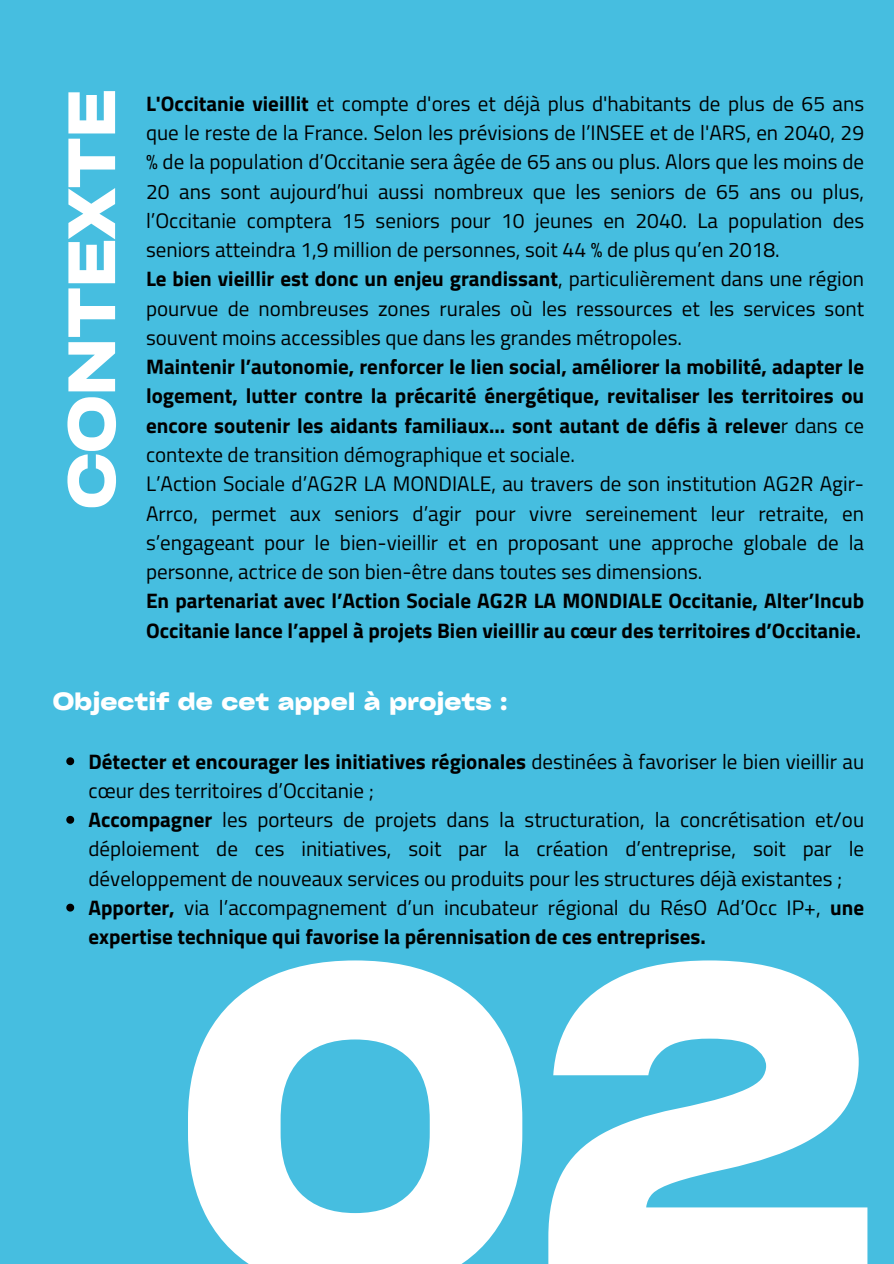
<style>
.page{position:relative;width:894px;height:1264px;background:#fff}
.page>*{position:absolute;margin:0;border:0;box-sizing:border-box;transform-origin:0 0}
.t1{font:700 expanded 436.05px "Cy Grotesk";color:#fff}
.t2{font:700 expanded 63.9px "Cy Grotesk";color:#fff}
.t3{font:700 expanded 24px "Cy Grotesk";color:#fff}
.t4{font:21px/29.2px "Titillium Web";color:#000;text-align:justify}
.t5{font:700 21px/29.2px "Titillium Web";color:#000}
.s1{font-weight:700}
.s2{font-weight:400}
</style>
<div class="page">
<div style="left:0;top:0;width:893px;height:1263px;background:#46bee0"></div>
<svg style="left:66px;top:757px;width:8px;height:8px"></svg>
<svg style="left:66px;top:815px;width:8px;height:8px"></svg>
<svg style="left:66px;top:903px;width:8px;height:8px"></svg>
<p class="t2" style="left:51px;top:509px;width:421px;rotate:-90deg">CONTEXTE</p>
<p class="t4" style="left:146px;top:88px;width:719px"><span class="s1">L'Occitanie vieillit</span> et compte d'ores et déjà plus d'habitants de plus de 65 ans que le reste de la France. Selon les prévisions de l’INSEE et de l'ARS, en 2040, 29 % de la population d’Occitanie sera âgée de 65 ans ou plus. Alors que les moins de 20 ans sont aujourd’hui aussi nombreux que les seniors de 65 ans ou plus, l’Occitanie comptera 15 seniors pour 10 jeunes en 2040. La population des seniors atteindra 1,9 million de personnes, soit 44 % de plus qu’en 2018.</p>
<p class="t4" style="left:146px;top:264px;width:719px"><span class="s1">Le bien vieillir est donc un enjeu grandissant</span>, particulièrement dans une région pourvue de nombreuses zones rurales où les ressources et les services sont souvent moins accessibles que dans les grandes métropoles.</p>
<p class="t5" style="left:146px;top:352px;width:719px;text-align:justify">Maintenir l’autonomie, renforcer le lien social, améliorer la mobilité, adapter le logement, lutter contre la précarité énergétique, revitaliser les territoires ou encore soutenir les aidants familiaux… sont autant de défis à releve<span class="s2">r dans ce contexte de transition démographique et sociale.</span></p>
<p class="t4" style="left:146px;top:469px;width:719px">L’Action Sociale d’AG2R LA MONDIALE, au travers de son institution AG2R Agir-Arrco, permet aux seniors d’agir pour vivre sereinement leur retraite, en s’engageant pour le bien-vieillir et en proposant une approche globale de la personne, actrice de son bien-être dans toutes ses dimensions.</p>
<p class="t5" style="left:146px;top:586px;width:719px">En partenariat avec l’Action Sociale AG2R LA MONDIALE Occitanie, Alter’Incub<br>Occitanie lance l’appel à projets Bien vieillir au cœur des territoires d’Occitanie.</p>
<p class="t3" style="left:53px;top:686px;width:456px">Objectif de cet appel à projets :</p>
<p class="t4" style="left:88px;top:746px;width:777px"><span class="s1">Détecter et encourager les initiatives régionales</span> destinées à favoriser le bien vieillir au cœur des territoires d’Occitanie ;</p>
<p class="t4" style="left:88px;top:804px;width:777px"><span class="s1">Accompagner</span> les porteurs de projets dans la structuration, la concrétisation et/ou déploiement de ces initiatives, soit par la création d’entreprise, soit par le développement de nouveaux services ou produits pour les structures déjà existantes ;</p>
<p class="t5" style="left:88px;top:892px;width:777px">Apporter, <span class="s2">via l’accompagnement d’un incubateur régional du RésO Ad’Occ IP+,</span> une expertise technique qui favorise la pérennisation de ces entreprises.</p>
<h2 class="t1" style="left:173px;top:849px;width:703px">02</h2>
</div>
